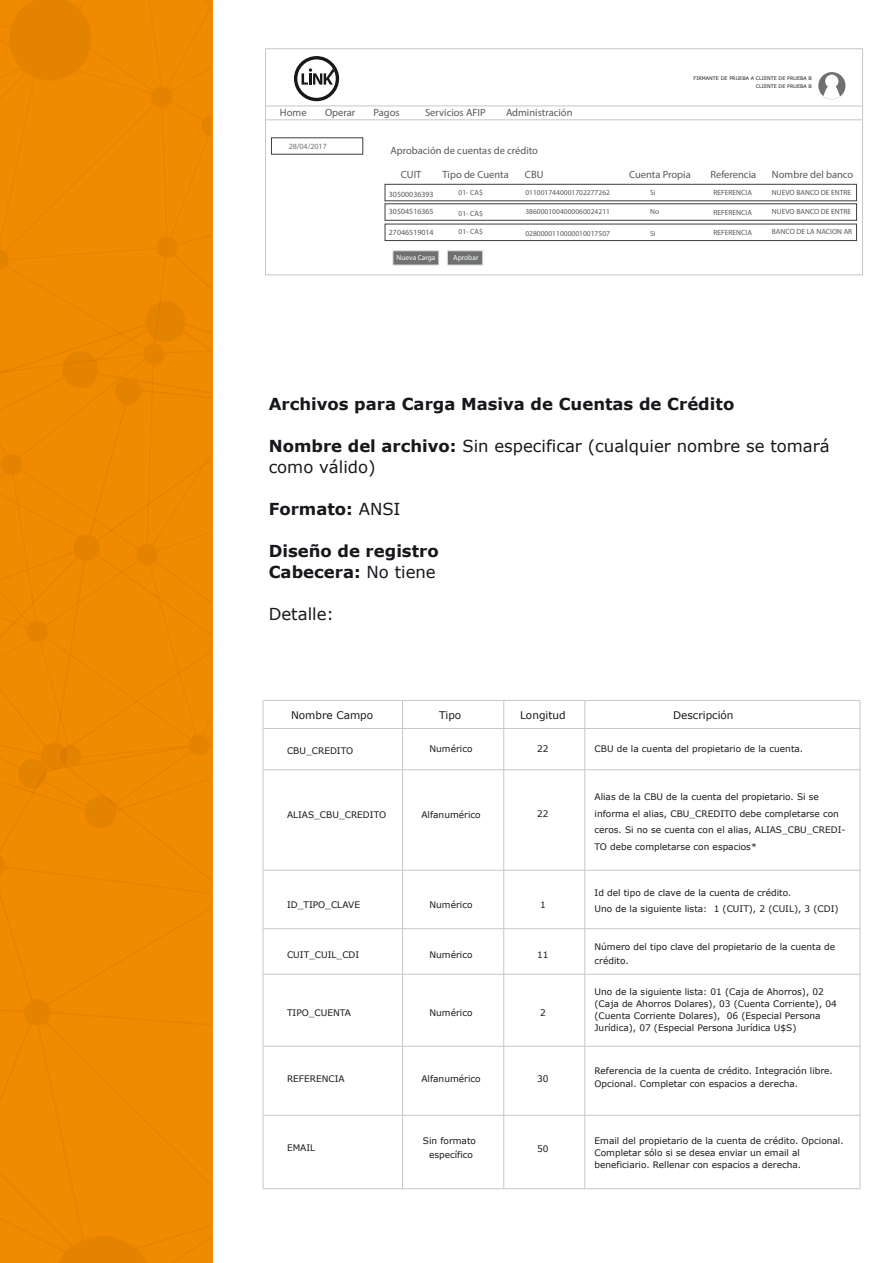
<style>
.page{position:relative;width:893px;height:1263px;background:#fff}
.page>*{position:absolute;margin:0;border:0;box-sizing:border-box;transform-origin:0 0}
.t1{font:700 16.5px/21px "Verdana";color:#1a171c}
.t2{font:16.5px/21px "Verdana";color:#1a171c}
.t3{font:10.5px "Myriad Pro";color:#58585a}
.t4{font:10.5px "Verdana";color:#1a171c}
.t5{font:9px/12px "Verdana";color:#1a171c}
.t6{font:7.95px "Myriad Pro";color:#58585a}
.t7{font:7.95px "Myriad Pro";color:#6f7071}
.t8{font:7.5px "Myriad Pro";color:#58585a}
.t9{font:7.35px "Myriad Pro";color:#fff}
.t10{font:4.95px/7.4px "Verdana";color:#1a171c;text-align:right}
.s1{font-weight:700}
.s2{font-weight:400}
</style>
<div class="page">
<div style="left:1px;top:0;width:210px;height:301px;background:#f08a00"></div>
<svg style="left:9px;top:0;width:82px;height:81px;background:#e68400"></svg>
<svg style="left:1px;top:301px;width:210px;height:962px;background:#ee8900"></svg>
<svg style="left:51px;top:1236px;width:103px;height:27px;background:#e88500"></svg>
<hr style="left:860px;top:701px;width:1px;height:487px;background:#c6c7c8">
<hr style="left:263px;top:701px;width:1px;height:488px;background:#c6c7c8">
<hr style="left:402px;top:701px;width:1px;height:487px;background:#c6c7c8">
<hr style="left:503px;top:701px;width:1px;height:487px;background:#c6c7c8">
<hr style="left:584px;top:700px;width:1px;height:488px;background:#c6c7c8">
<hr style="left:263px;top:700px;width:597px;height:1px;background:#c6c7c8">
<hr style="left:263px;top:728px;width:597px;height:1px;background:#c6c7c8">
<hr style="left:263px;top:769px;width:597px;height:1px;background:#c6c7c8">
<hr style="left:263px;top:870px;width:597px;height:1px;background:#c6c7c8">
<hr style="left:263px;top:928px;width:597px;height:1px;background:#c6c7c8">
<hr style="left:263px;top:974px;width:597px;height:1px;background:#c6c7c8">
<hr style="left:263px;top:1046px;width:597px;height:1px;background:#c6c7c8">
<hr style="left:263px;top:1115px;width:597px;height:1px;background:#c6c7c8">
<hr style="left:263px;top:1188px;width:597px;height:1px;background:#c6c7c8">
<hr style="left:266px;top:106px;width:596px;height:1px;background:#c6c7c8">
<hr style="left:266px;top:119px;width:596px;height:1px;background:#c6c7c8">
<svg style="left:294px;top:56px;width:45px;height:45px"></svg>
<svg style="left:818px;top:72px;width:27px;height:27px"></svg>
<div style="left:825px;top:75px;width:13px;height:13px;background:#fff;border-radius:50%"></div>
<svg style="left:822px;top:83px;width:19px;height:16px"></svg>
<div style="left:385px;top:184px;width:472px;height:17px;border:1px solid #3e3d40"></div>
<div style="left:385px;top:224px;width:472px;height:17px;border:1px solid #3e3d40"></div>
<div style="left:265px;top:48px;width:598px;height:227px;border:1px solid #c6c7c8"></div>
<div style="left:393px;top:251px;width:46px;height:14px;background:#6f7071;border:1px solid #d9dadb"></div>
<div style="left:447px;top:251px;width:36px;height:14px;background:#6f7071;border:1px solid #d9dadb"></div>
<p class="t3" style="left:280px;top:106px;width:28px">Home</p>
<p class="t3" style="left:325px;top:106px;width:32px">Operar</p>
<p class="t3" style="left:373px;top:106px;width:28px">Pagos</p>
<p class="t3" style="left:425px;top:106px;width:62px">Servicios AFIP</p>
<p class="t3" style="left:506px;top:106px;width:68px">Administración</p>
<p class="t7" style="left:289px;top:141px;width:40px">28/04/2017</p>
<p class="t3" style="left:390px;top:144px;width:149px">Aprobación de cuentas de crédito</p>
<p class="t10" style="left:693px;top:75px;width:120px">FIRMANTE DE PRUEBA A CLIENTE DE PRUEBA B<br>CLIENTE DE PRUEBA B</p>
<p class="t3" style="left:401px;top:168px;width:22px">CUIT</p>
<p class="t3" style="left:442px;top:168px;width:68px">Tipo de Cuenta</p>
<p class="t3" style="left:525px;top:168px;width:20px">CBU</p>
<p class="t3" style="left:629px;top:168px;width:63px">Cuenta Propia</p>
<p class="t3" style="left:710px;top:168px;width:47px">Referencia</p>
<p class="t3" style="left:772px;top:168px;width:83px">Nombre del banco</p>
<p class="t6" style="left:389px;top:189px;width:46px">30500036393</p>
<p class="t6" style="left:389px;top:228px;width:46px">27046519014</p>
<p class="t8" style="left:459px;top:188px;width:26px">01- CA$</p>
<p class="t8" style="left:459px;top:208px;width:26px">01- CA$</p>
<p class="t8" style="left:459px;top:227px;width:26px">01- CA$</p>
<p class="t8" style="left:650px;top:188px;width:7px">Si</p>
<p class="t8" style="left:650px;top:207px;width:11px">No</p>
<p class="t8" style="left:650px;top:229px;width:7px">Si</p>
<p class="t8" style="left:713px;top:188px;width:40px">REFERENCIA</p>
<p class="t8" style="left:713px;top:207px;width:40px">REFERENCIA</p>
<p class="t8" style="left:713px;top:228px;width:40px">REFERENCIA</p>
<p class="t8" style="left:772px;top:188px;width:81px">NUEVO BANCO DE ENTRE</p>
<p class="t8" style="left:772px;top:207px;width:81px">NUEVO BANCO DE ENTRE</p>
<p class="t8" style="left:772px;top:227px;width:82px">BANCO DE LA NACION AR</p>
<p class="t8" style="left:525px;top:188px;width:86px">0110017440001702277262</p>
<p class="t8" style="left:525px;top:207px;width:86px">3860001004000060024211</p>
<p class="t8" style="left:525px;top:229px;width:86px">0280000110000010017507</p>
<p class="t6" style="left:389px;top:206px;width:46px">30504516365</p>
<p class="t9" style="left:397px;top:253px;width:40px">Nueva Carga</p>
<p class="t9" style="left:453px;top:253px;width:27px">Aprobar</p>
<h1 class="t1" style="left:269px;top:393px;width:467px">Archivos para Carga Masiva de Cuentas de Crédito</h1>
<h1 class="t2" style="left:269px;top:435px;width:563px"><span class="s1">Nombre del archivo:</span> Sin especificar (cualquier nombre se tomará como válido)</h1>
<h1 class="t1" style="left:269px;top:498px;width:133px">Formato: <span class="s2">ANSI</span></h1>
<h1 class="t1" style="left:269px;top:540px;width:172px">Diseño de registro<br>Cabecera: <span class="s2">No tiene</span></h1>
<h1 class="t2" style="left:269px;top:603px;width:67px">Detalle:</h1>
<p class="t4" style="left:291px;top:709px;width:84px">Nombre Campo</p>
<p class="t4" style="left:439px;top:709px;width:24px">Tipo</p>
<p class="t4" style="left:520px;top:709px;width:47px">Longitud</p>
<p class="t4" style="left:673px;top:709px;width:62px">Descripción</p>
<p class="t5" style="left:287px;top:744px;width:68px">CBU_CREDITO</p>
<p class="t5" style="left:429px;top:743px;width:45px">Numérico</p>
<p class="t5" style="left:595px;top:743px;width:210px">CBU de la cuenta del propietario de la cuenta.</p>
<p class="t5" style="left:595px;top:789px;width:252px;line-height:16.5px">Alias de la CBU de la cuenta del propietario. Si se informa el alias, CBU_CREDITO debe completarse con ceros. Si no se cuenta con el alias, ALIAS_CBU_CREDI-TO debe completarse con espacios*</p>
<p class="t5" style="left:595px;top:884px;width:246px;line-height:16.5px">Id del tipo de clave de la cuenta de crédito.<br>Uno de la siguiente lista: 1 (CUIT), 2 (CUIL), 3 (CDI)</p>
<p class="t5" style="left:595px;top:940px;width:242px;line-height:13.5px">Número del tipo clave del propietario de la cuenta de crédito.</p>
<p class="t5" style="left:595px;top:986px;width:244px">Uno de la siguiente lista: 01 (Caja de Ahorros), 02 (Caja de Ahorros Dolares), 03 (Cuenta Corriente), 04 (Cuenta Corriente Dolares), 06 (Especial Persona Jurídica), 07 (Especial Persona Jurídica U$S)</p>
<p class="t5" style="left:595px;top:1064px;width:240px;line-height:13.5px">Referencia de la cuenta de crédito. Integración libre.<br>Opcional. Completar con espacios a derecha.</p>
<p class="t5" style="left:537px;top:743px;width:13px">22</p>
<p class="t5" style="left:537px;top:808px;width:13px">22</p>
<p class="t5" style="left:421px;top:809px;width:61px">Alfanumérico</p>
<p class="t5" style="left:287px;top:809px;width:101px">ALIAS_CBU_CREDITO</p>
<p class="t5" style="left:429px;top:899px;width:45px">Numérico</p>
<p class="t5" style="left:287px;top:899px;width:75px">ID_TIPO_CLAVE</p>
<p class="t5" style="left:540px;top:899px;width:7px">1</p>
<p class="t5" style="left:429px;top:949px;width:45px">Numérico</p>
<p class="t5" style="left:287px;top:949px;width:74px">CUIT_CUIL_CDI</p>
<p class="t5" style="left:537px;top:949px;width:13px">11</p>
<p class="t5" style="left:429px;top:1007px;width:45px">Numérico</p>
<p class="t5" style="left:287px;top:1007px;width:66px">TIPO_CUENTA</p>
<p class="t5" style="left:540px;top:1007px;width:7px">2</p>
<p class="t5" style="left:421px;top:1072px;width:61px">Alfanumérico</p>
<p class="t5" style="left:287px;top:1072px;width:59px">REFERENCIA</p>
<p class="t5" style="left:537px;top:1072px;width:13px">30</p>
<p class="t5" style="left:287px;top:1141px;width:30px">EMAIL</p>
<p class="t5" style="left:423px;top:1134px;width:55px;line-height:13.5px;text-align:center">Sin formato específico</p>
<p class="t5" style="left:537px;top:1143px;width:13px">50</p>
<p class="t5" style="left:595px;top:1135px;width:251px">Email del propietario de la cuenta de crédito. Opcional.<br>Completar sólo si se desea enviar un email al beneficiario. Rellenar con espacios a derecha.</p>
</div>
